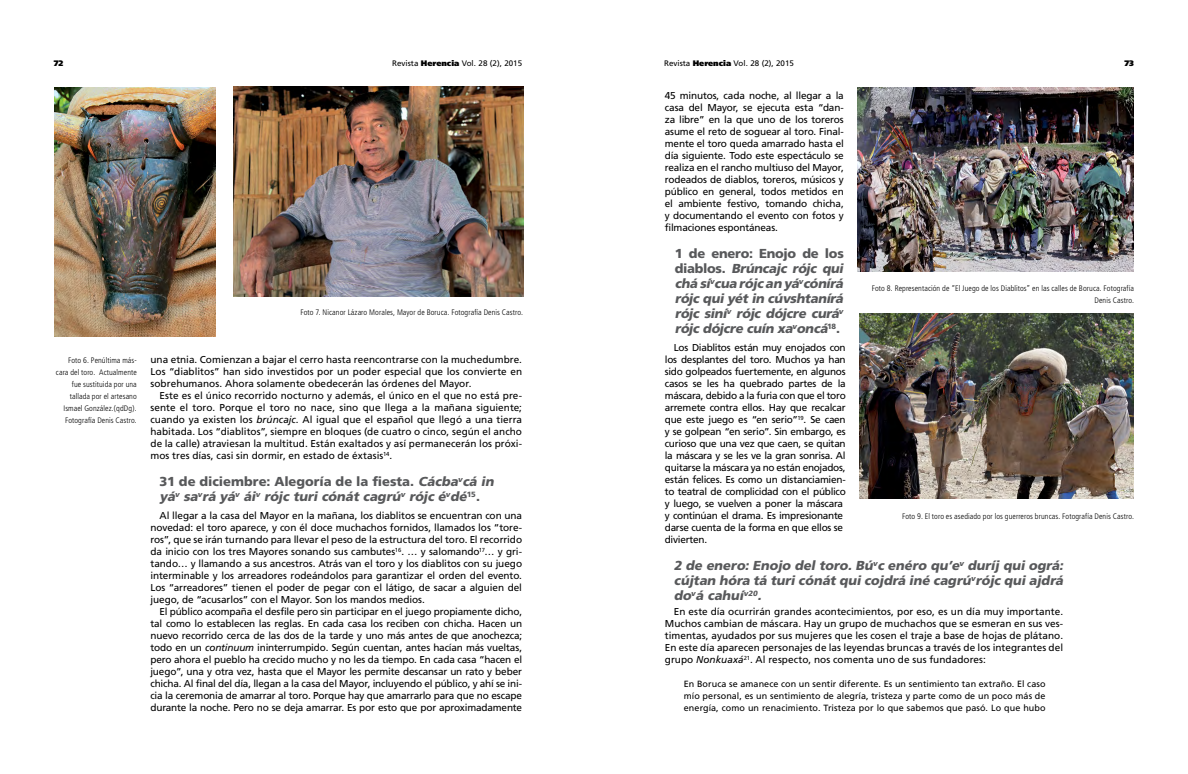
<style>
.page{position:relative;width:1188px;height:774px;background:#fff}
.page>*{position:absolute;margin:0;border:0;box-sizing:border-box;transform-origin:0 0}
.t1{font:italic 900 13px/15px "Frutiger";letter-spacing:-.03em;color:#58595b}
.t2{font:10px/12px "Frutiger";letter-spacing:-.02em;color:#000;text-align:justify}
.t3{font:9px/12px "Frutiger";letter-spacing:.01em;color:#000;text-align:justify}
.t4{font:300 condensed 8px/12px "Frutiger";letter-spacing:.01em;color:#000;text-align:right}
.t5{font:8px "Frutiger";color:#000}
.t6{font:900 8px "Frutiger";color:#000}
.s1{font-weight:900}
.s2{font-style:italic}
.s3{font-style:normal}
</style>
<div class="page">
<img style="left:54px;top:87px;width:162px;height:249px">
<img style="left:234px;top:87px;width:289px;height:210px">
<img style="left:857px;top:87px;width:277px;height:184px">
<img style="left:859px;top:314px;width:275px;height:185px">
<p class="t6" style="left:54px;top:58px;width:11px">72</p>
<p class="t5" style="left:392px;top:58px;width:131px">Revista <span class="s1">Herencia</span> Vol. 28 (2), 2015</p>
<p class="t5" style="left:664px;top:58px;width:131px">Revista <span class="s1">Herencia</span> Vol. 28 (2), 2015</p>
<p class="t6" style="left:1125px;top:58px;width:11px">73</p>
<p class="t4" style="left:300px;top:306px;width:224px">Foto 7. Nicanor Lázaro Morales, Mayor de Boruca. Fotografía Denis Castro.</p>
<p class="t4" style="left:56px;top:354px;width:82px">Foto 6. Penúltima más&shy;cara del toro. Actualmente fue sustituida por una tallada por el artesano<br>Ismael González.(qdDg).<br>Fotografía Denis Castro.</p>
<p class="t2" style="left:150px;top:353px;width:373px">una etnia. Comienzan a bajar el cerro hasta reencontrarse con la muchedumbre.<br>Los “diablitos” han sido investidos por un poder especial que los convierte en sobrehumanos. Ahora solamente obedecerán las órdenes del Mayor.</p>
<p class="t2" style="left:150px;top:389px;width:373px;text-indent:9px">Este es el único recorrido nocturno y además, el único en el que no está pre&shy;sente el toro. Porque el toro no nace, sino que llega a la mañana siguiente; cuando ya existen los <span class="s2">brúncajc</span>. Al igual que el español que llegó a una tierra habitada. Los “diablitos”, siempre en bloques (de cuatro o cinco, según el ancho de la calle) atraviesan la multitud. Están exaltados y así permanecerán los próxi&shy;mos tres días, casi sin dormir, en estado de éxtasis<sup>14</sup>.</p>
<h1 class="t1" style="left:159px;top:474px;width:338px"><span class="s3">31 de diciembre: Alegoría de la fiesta.</span> Cácba<sup>v</sup>cá in yá<sup>v</sup> sa<sup>v</sup>rá yá<sup>v</sup> ái<sup>v</sup> rójc turi cónát cagrú<sup>v</sup> rójc é<sup>v</sup>dé<sup>1</sup> <sup>5</sup> <span class="s3">.</span></h1>
<p class="t2" style="left:150px;top:509px;width:373px;text-indent:9px">Al llegar a la casa del Mayor en la mañana, los diablitos se encuentran con una novedad: el toro aparece, y con él doce muchachos fornidos, llamados los “tore&shy;ros”, que se irán turnando para llevar el peso de la estructura del toro. El recorrido da inicio con los tres Mayores sonando sus cambutes<sup>16</sup>. … y salomando<sup>17</sup>… y gri&shy;tando… y llamando a sus ancestros. Atrás van el toro y los diablitos con su juego interminable y los arreadores rodeándolos para garantizar el orden del evento.<br>Los “arreadores” tienen el poder de pegar con el látigo, de sacar a alguien del juego, de “acusarlos” con el Mayor. Son los mandos medios.</p>
<p class="t2" style="left:150px;top:605px;width:373px;text-indent:9px">El público acompaña el desfile pero sin participar en el juego propiamente dicho, tal como lo establecen las reglas. En cada casa los reciben con chicha. Hacen un nuevo recorrido cerca de las dos de la tarde y uno más antes de que anochezca; todo en un <span class="s2">continuum</span> ininterrumpido. Según cuentan, antes hacían más vueltas, pero ahora el pueblo ha crecido mucho y no les da tiempo. En cada casa “hacen el juego”, una y otra vez, hasta que el Mayor les permite descansar un rato y beber chicha. Al final del día, llegan a la casa del Mayor, incluyendo el público, y ahí se ini&shy;cia la ceremonia de amarrar al toro. Porque hay que amarrarlo para que no escape durante la noche. Pero no se deja amarrar. Es por esto que por aproximadamente</p>
<p class="t2" style="left:665px;top:89px;width:180px">45 minutos, cada noche, al llegar a la casa del Mayor, se ejecuta esta “dan&shy;za libre” en la que uno de los toreros asume el reto de soguear al toro. Final&shy;mente el toro queda amarrado hasta el día siguiente. Todo este espectáculo se realiza en el rancho multiuso del Mayor, rodeados de diablos, toreros, músicos y público en general, todos metidos en el ambiente festivo, tomando chicha, y documentando el evento con fotos y filmaciones espontáneas.</p>
<h1 class="t1" style="left:675px;top:246px;width:172px"><span class="s3">1 de enero: Enojo de los d i a b l o s .</span> Brúncajc rójc qui chá sí<sup>v</sup>cua rójc an yá<sup>v</sup>cónírá rójc qui yét in cúvshtanírá rójc siní<sup>v</sup> rójc dójcre curá<sup>v </sup>rójc dójcre cuín xa<sup>v</sup>oncá<sup>1</sup> <sup>8</sup> <span class="s3">.</span></h1>
<p class="t2" style="left:665px;top:341px;width:182px;text-align:left;text-indent:9px">Los Diablitos están muy enojados con los desplantes del toro. Muchos ya han sido golpeados fuertemente, en algunos casos se les ha quebrado partes de la máscara, debido a la furia con que el toro arremete contra ellos. Hay que recalcar que este juego es “en serio”<sup>19</sup>. Se caen y se golpean “en serio”. Sin embargo, es curioso que una vez que caen, se quitan la máscara y se les ve la gran sonrisa. Al quitarse la máscara ya no están enojados, están felices. Es como un distanciamien&shy;to teatral de complicidad con el público y luego, se vuelven a poner la máscara y continúan el drama. Es impresionante darse cuenta de la forma en que ellos se divierten.</p>
<h1 class="t1" style="left:674px;top:558px;width:393px;text-align:justify">2 de enero: Enojo del toro. Bú<sup>v</sup>c enéro qu’e<sup>v</sup> duríj qui ográ: cújtan hóra tá turicónát quicojdrá iné cagrú<sup>v</sup>rójc quiajdrá do<sup>v</sup>á cahuí<sup>v20</sup>.</h1>
<p class="t2" style="left:665px;top:605px;width:400px;text-indent:9px">En este día ocurrirán grandes acontecimientos, por eso, es un día muy importante.<br>Muchos cambian de máscara. Hay un grupo de muchachos que se esmeran en sus ves&shy;timentas, ayudados por sus mujeres que les cosen el traje a base de hojas de plátano.<br>En este día aparecen personajes de las leyendas bruncas a través de los integrantes del grupo <span class="s2">Nonkuaxá</span><sup>21</sup>. Al respecto, nos comenta uno de sus fundadores:</p>
<p class="t3" style="left:684px;top:678px;width:363px">En Boruca se amanece con un sentir diferente. Es un sentimiento tan extraño. El caso mío personal, es un sentimiento de alegría, tristeza y parte como de un poco más de energía, como un renacimiento. Tristeza por lo que sabemos que pasó. Lo que hubo</p>
<p class="t4" style="left:872px;top:282px;width:264px">Foto 8. Representación de “El Juego de los Diablitos” en las calles de Boruca. Fotografía<br>Denis Castro.</p>
<p class="t4" style="left:902px;top:510px;width:233px">Foto 9. El toro es asediado por los guerreros bruncas. Fotografía Denis Castro.</p>
</div>
